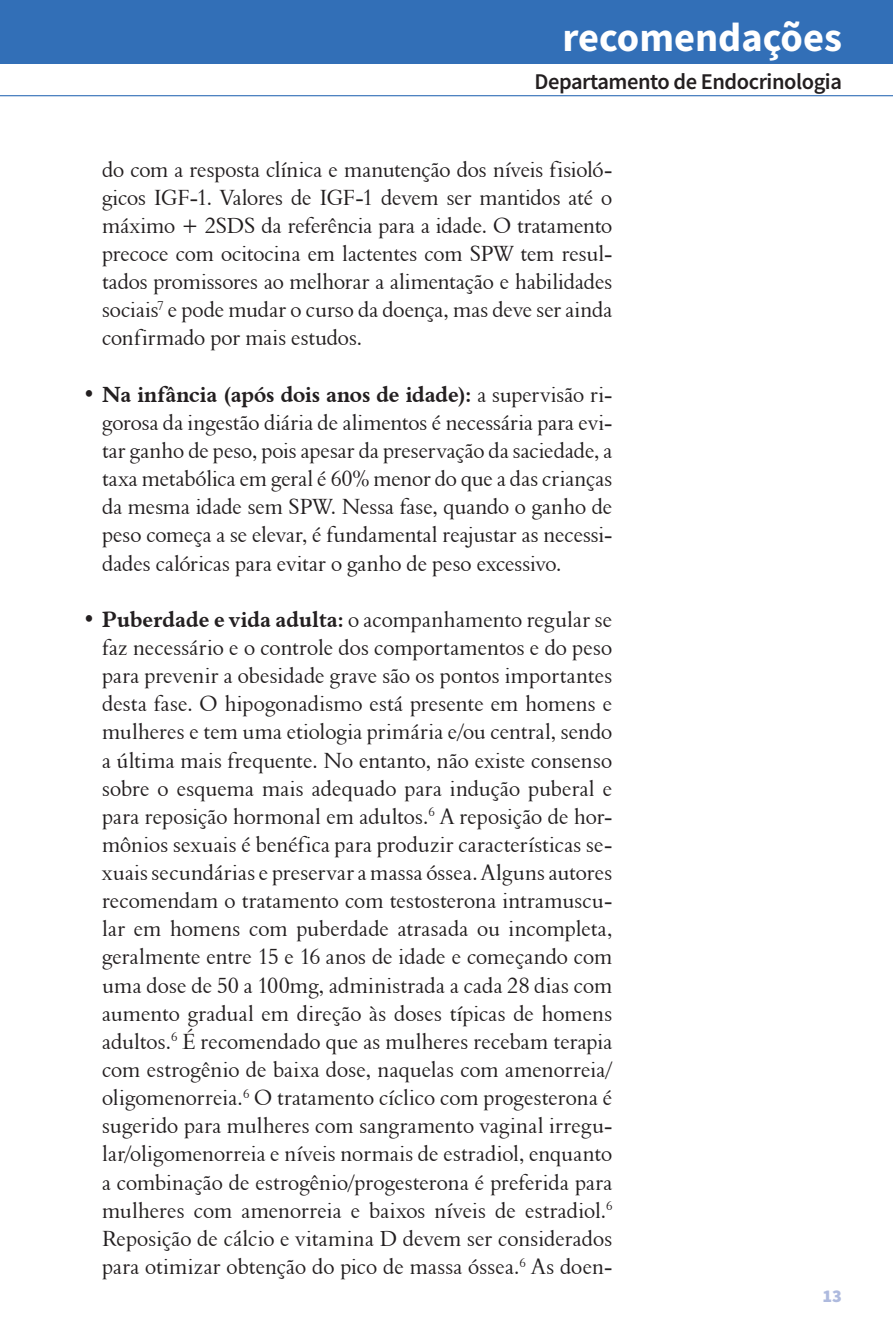
<style>
.page{position:relative;width:893px;height:1340px;background:#fff}
.page>*{position:absolute;margin:0;border:0;box-sizing:border-box;transform-origin:0 0}
.t1{font:700 40.5px "Source Sans Pro";color:#fff}
.t2{font:22.5px/28.1px "Aldine 401 BT Roman A";color:#231f20;text-align:justify;scale:.95 1}
.t3{font:600 22.5px "Source Sans Pro";letter-spacing:-.02em;color:#231f20}
.t4{font:900 18px "Source Sans Pro";color:#aebade}
.s1{font-family:"Aldine 401 BT Bold A"}
</style>
<div class="page">
<div style="left:0;top:0;width:893px;height:64px;background:#326fb7"></div>
<hr style="left:0;top:95px;width:893px;height:1px;background:#326fb7">
<p class="t1" style="left:562px;top:10px;width:281px">recomendações</p>
<p class="t3" style="left:535px;top:67px;width:309px">Departamento de Endocrinologia</p>
<p class="t2" style="left:102px;top:155px;width:539px">do com a resposta clínica e manutenção dos níveis fisioló&shy;gicos IGF-1. Valores de IGF-1 devem ser mantidos até o máximo + 2SDS da referência para a idade. O tratamento precoce com ocitocina em lactentes com SPW tem resul&shy;tados promissores ao melhorar a alimentação e habilidades sociais<sup>7</sup> e pode mudar o curso da doença, mas deve ser ainda confirmado por mais estudos.</p>
<p class="t2" style="left:102px;top:380px;width:539px;text-indent:-19px"><span class="s1">• Na infância (após dois anos de idade):</span> a supervisão ri&shy;gorosa da ingestão diária de alimentos é necessária para evi&shy;tar ganho de peso, pois apesar da preservação da saciedade, a taxa metabólica em geral é 60% menor do que a das crianças da mesma idade sem SPW. Nessa fase, quando o ganho de peso começa a se elevar, é fundamental reajustar as necessi&shy;dades calóricas para evitar o ganho de peso excessivo.</p>
<p class="t2" style="left:102px;top:605px;width:539px;text-indent:-19px"><span class="s1">• Puberdade e vida adulta:</span> o acompanhamento regular se faz necessário e o controle dos comportamentos e do peso para prevenir a obesidade grave são os pontos importantes desta fase. O hipogonadismo está presente em homens e mulheres e tem uma etiologia primária e/ou central, sendo a última mais frequente. No entanto, não existe consenso sobre o esquema mais adequado para indução puberal e para reposição hormonal em adultos.<sup>6</sup> A reposição de hor&shy;mônios sexuais é benéfica para produzir características se&shy;xuais secundárias e preservar a massa óssea. Alguns autores recomendam o tratamento com testosterona intramuscu&shy;lar em homens com puberdade atrasada ou incompleta, geralmente entre 15 e 16 anos de idade e começando com uma dose de 50 a 100mg, administrada a cada 28 dias com aumento gradual em direção às doses típicas de homens adultos.<sup>6</sup> É recomendado que as mulheres recebam terapia com estrogênio de baixa dose, naquelas com amenorreia/ oligomenorreia.<sup>6</sup> O tratamento cíclico com progesterona é sugerido para mulheres com sangramento vaginal irregu&shy;lar/oligomenorreia e níveis normais de estradiol, enquanto a combinação de estrogênio/progesterona é preferida para mulheres com amenorreia e baixos níveis de estradiol.<sup>6<br></sup>Reposição de cálcio e vitamina D devem ser considerados para otimizar obtenção do pico de massa óssea.<sup>6</sup> As doen-</p>
<p class="t4" style="left:822px;top:1283px;width:21px">13</p>
</div>
